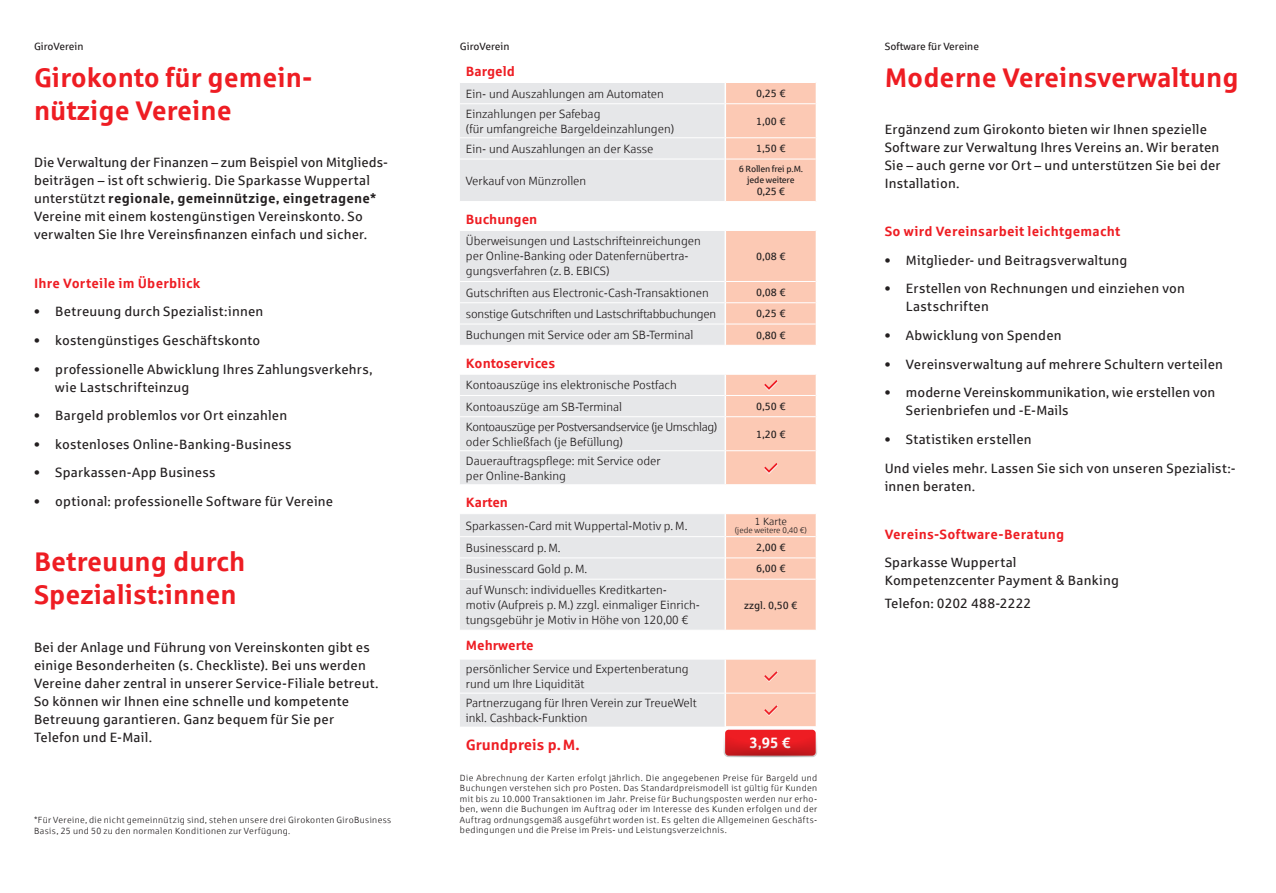
<style>
.page{position:relative;width:1276px;height:893px;background:#fff}
.page>*{position:absolute;margin:0;border:0;box-sizing:border-box;transform-origin:0 0}
.t1{font:700 27px/33px "Sparkasse Rg";color:#ee1d23}
.t2{font:700 15px "Sparkasse Rg";color:#ee1d23}
.t3{font:700 15px "Sparkasse Rg";color:#fff}
.t4{font:13.5px/18px "Sparkasse Rg";letter-spacing:.015em;color:#231f20}
.t5{font:700 13.5px "Sparkasse Rg";letter-spacing:.015em;color:#ee1d23}
.t6{font:12px/15px "Sparkasse Lt";color:#231f20}
.t7{font:12px/15px "Sparkasse Lt";letter-spacing:-.03em;color:#231f20}
.t8{font:12px "Sparkasse Lt";letter-spacing:-.02em;color:#231f20}
.t9{font:10.5px "Sparkasse Rg";color:#231f20}
.t10{font:10.5px "Sparkasse Lt";color:#231f20}
.t11{font:9px/10.5px "Sparkasse Lt";letter-spacing:.04em;color:#231f20}
.t12{font:9px/10.5px "Sparkasse Rg";letter-spacing:-.02em;color:#231f20;text-align:center}
.t13{font:8.25px "Sparkasse Lt";color:#231f20}
.s1{font-weight:700}
</style>
<div class="page">
<svg style="left:460px;top:83px;width:264px;height:644px;fill:#e6e7e9"></svg>
<svg style="left:726px;top:83px;width:89px;height:644px;fill:#fcc9b4"></svg>
<hr style="left:460px;top:103px;width:264px;height:1px;background:#fff">
<hr style="left:726px;top:103px;width:89px;height:1px;background:#fff">
<hr style="left:460px;top:137px;width:264px;height:1px;background:#fff">
<hr style="left:726px;top:137px;width:89px;height:1px;background:#fff">
<hr style="left:460px;top:159px;width:264px;height:1px;background:#fff">
<hr style="left:726px;top:159px;width:89px;height:1px;background:#fff">
<hr style="left:460px;top:201px;width:265px;height:1px;background:#fff">
<hr style="left:460px;top:230px;width:265px;height:1px;background:#fff">
<hr style="left:460px;top:281px;width:264px;height:1px;background:#fff">
<hr style="left:726px;top:281px;width:89px;height:1px;background:#fff">
<hr style="left:460px;top:302px;width:264px;height:1px;background:#fff">
<hr style="left:726px;top:302px;width:89px;height:1px;background:#fff">
<hr style="left:460px;top:324px;width:264px;height:1px;background:#fff">
<hr style="left:726px;top:324px;width:89px;height:1px;background:#fff">
<hr style="left:460px;top:345px;width:265px;height:1px;background:#fff">
<hr style="left:460px;top:374px;width:265px;height:1px;background:#fff">
<hr style="left:460px;top:395px;width:264px;height:1px;background:#fff">
<hr style="left:460px;top:416px;width:264px;height:1px;background:#fff">
<hr style="left:460px;top:450px;width:264px;height:1px;background:#fff">
<hr style="left:460px;top:484px;width:265px;height:1px;background:#fff">
<hr style="left:460px;top:513px;width:265px;height:1px;background:#fff">
<hr style="left:460px;top:536px;width:264px;height:1px;background:#fff">
<hr style="left:460px;top:557px;width:264px;height:1px;background:#fff">
<hr style="left:460px;top:579px;width:264px;height:1px;background:#fff">
<hr style="left:460px;top:630px;width:265px;height:1px;background:#fff">
<hr style="left:460px;top:659px;width:265px;height:1px;background:#fff">
<hr style="left:460px;top:693px;width:264px;height:1px;background:#fff">
<hr style="left:726px;top:693px;width:89px;height:1px;background:#fff">
<hr style="left:725px;top:201px;width:90px;height:1px;background:#fff">
<hr style="left:725px;top:230px;width:90px;height:1px;background:#fff">
<hr style="left:725px;top:659px;width:90px;height:1px;background:#fff">
<svg style="left:725px;top:345px;width:91px;height:314px"></svg>
<svg style="left:764px;top:671px;width:14px;height:11px"></svg>
<svg style="left:764px;top:671px;width:13px;height:10px"></svg>
<svg style="left:764px;top:705px;width:14px;height:11px"></svg>
<svg style="left:764px;top:705px;width:13px;height:10px"></svg>
<div style="left:724px;top:729px;width:92px;height:27px;background:#ee1d23;border-radius:4px"></div>
<div style="left:723px;top:728px;width:94px;height:29px;border:2px solid #fff;border-radius:4px"></div>
<div style="left:723px;top:732px;width:96px;height:26px;background:#231f20;opacity:.75"></div>
<p class="t9" style="left:34px;top:40px;width:51px">GiroVerein</p>
<h1 class="t1" style="left:34px;top:60px;width:280px">Girokonto für gemein&shy;nützige Vereine</h1>
<p class="t4" style="left:34px;top:153px;width:355px">Die Verwaltung der Finanzen – zum Beispiel von Mitglieds&shy;beiträgen – ist oft schwierig. Die Sparkasse Wuppertal unterstützt <span class="s1">regionale, gemeinnützige, eingetragene* </span>Vereine mit einem kostengünstigen Vereinskonto. So verwalten Sie Ihre Vereinsfinanzen einfach und sicher.</p>
<p class="t5" style="left:34px;top:274px;width:168px">Ihre Vorteile im Überblick</p>
<p class="t4" style="left:34px;top:302px;width:231px">• Betreuung durch Spezialist:innen</p>
<p class="t4" style="left:34px;top:331px;width:228px">• kostengünstiges Geschäftskonto</p>
<p class="t4" style="left:55px;top:359px;width:319px;text-indent:-21px">• professionelle Abwicklung Ihres Zahlungsverkehrs, wie Lastschrifteinzug</p>
<p class="t4" style="left:34px;top:406px;width:255px">• Bargeld problemlos vor Ort einzahlen</p>
<p class="t4" style="left:34px;top:435px;width:259px">• kostenloses Online-Banking-Business</p>
<p class="t4" style="left:34px;top:463px;width:183px">• Sparkassen-App Business</p>
<p class="t4" style="left:34px;top:492px;width:301px">• optional: professionelle Software für Vereine</p>
<h1 class="t1" style="left:34px;top:544px;width:213px">Betreuung durch<br>Spezialist:innen</h1>
<p class="t4" style="left:34px;top:638px;width:346px">Bei der Anlage und Führung von Vereinskonten gibt es einige Besonderheiten (s. Checkliste). Bei uns werden Vereine daher zentral in unserer Service-Filiale betreut.<br>So können wir Ihnen eine schnelle und kompetente Betreuung garantieren. Ganz bequem für Sie per Telefon und E-Mail.</p>
<p class="t11" style="left:34px;top:815px;width:359px">*Für Vereine, die nicht gemeinnützig sind, stehen unsere drei Girokonten GiroBusiness<br>Basis, 25 und 50 zu den normalen Konditionen zur Verfügung.</p>
<p class="t9" style="left:460px;top:40px;width:51px">GiroVerein</p>
<p class="t5" style="left:466px;top:63px;width:50px">Bargeld</p>
<p class="t6" style="left:466px;top:86px;width:199px">Ein- und Auszahlungen am Automaten</p>
<p class="t9" style="left:756px;top:87px;width:31px">0,25 €</p>
<p class="t6" style="left:466px;top:106px;width:210px">Einzahlungen per Safebag<br>(für umfangreiche Bargeldeinzahlungen)</p>
<p class="t9" style="left:756px;top:115px;width:31px">1,00 €</p>
<p class="t6" style="left:466px;top:141px;width:189px">Ein- und Auszahlungen an der Kasse</p>
<p class="t9" style="left:756px;top:142px;width:31px">1,50 €</p>
<p class="t6" style="left:466px;top:173px;width:122px">Verkauf von Münzrollen</p>
<p class="t12" style="left:738px;top:163px;width:66px">6 Rollen frei p.M. jede weitere</p>
<p class="t9" style="left:756px;top:185px;width:30px">0,25 €</p>
<p class="t5" style="left:466px;top:211px;width:73px">Buchungen</p>
<p class="t6" style="left:466px;top:234px;width:236px">Überweisungen und Lastschrifteinreichungen per Online-Banking oder Datenfernübertra&shy;gungsverfahren (z. B. EBICS)</p>
<p class="t9" style="left:756px;top:250px;width:31px">0,08 €</p>
<p class="t6" style="left:466px;top:285px;width:244px">Gutschriften aus Electronic-Cash-Transaktionen</p>
<p class="t9" style="left:756px;top:286px;width:31px">0,08 €</p>
<p class="t8" style="left:466px;top:307px;width:252px">sonstige Gutschriften und Lastschriftabbuchungen</p>
<p class="t9" style="left:756px;top:307px;width:31px">0,25 €</p>
<p class="t6" style="left:466px;top:327px;width:229px">Buchungen mit Service oder am SB-Terminal</p>
<p class="t9" style="left:756px;top:328px;width:31px">0,80 €</p>
<p class="t5" style="left:466px;top:354px;width:91px">Kontoservices</p>
<p class="t6" style="left:466px;top:374px;width:212px;line-height:21.3px">Kontoauszüge ins elektronische Postfach<br>Kontoauszüge am SB-Terminal</p>
<p class="t9" style="left:756px;top:400px;width:31px">0,50 €</p>
<p class="t7" style="left:466px;top:419px;width:253px">Kontoauszüge per Postversandservice (je Umschlag) oder Schließfach (je Befüllung)</p>
<p class="t9" style="left:756px;top:428px;width:31px">1,20 €</p>
<p class="t6" style="left:466px;top:453px;width:196px">Dauerauftragspflege: mit Service oder per Online-Banking</p>
<p class="t5" style="left:466px;top:494px;width:44px">Karten</p>
<p class="t6" style="left:466px;top:518px;width:223px">Sparkassen-Card mit Wuppertal-Motiv p. M.</p>
<p class="t10" style="left:755px;top:515px;width:34px">1 Karte</p>
<p class="t13" style="left:735px;top:525px;width:73px">(jede weitere 0,40 €)</p>
<p class="t6" style="left:466px;top:540px;width:96px">Businesscard p. M.</p>
<p class="t9" style="left:756px;top:541px;width:31px">2,00 €</p>
<p class="t6" style="left:466px;top:561px;width:123px">Businesscard Gold p. M.</p>
<p class="t9" style="left:756px;top:562px;width:31px">6,00 €</p>
<p class="t6" style="left:466px;top:582px;width:235px">auf Wunsch: individuelles Kreditkarten-<br>motiv (Aufpreis p. M.) zzgl. einmaliger Einrich&shy;tungsgebühr je Motiv in Höhe von 120,00 €</p>
<p class="t9" style="left:744px;top:598px;width:55px">zzgl. 0,50 €</p>
<p class="t5" style="left:466px;top:636px;width:69px">Mehrwerte</p>
<p class="t6" style="left:466px;top:661px;width:224px">persönlicher Service und Expertenberatung rund um Ihre Liquidität</p>
<p class="t6" style="left:466px;top:695px;width:232px">Partnerzugang für Ihren Verein zur TreueWelt inkl. Cashback-Funktion</p>
<p class="t2" style="left:466px;top:735px;width:115px">Grundpreis p.M.</p>
<p class="t11" style="left:460px;top:772px;width:359px;text-align:justify">Die Abrechnung der Karten erfolgt jährlich. Die angegebenen Preise für Bargeld und Buchungen verstehen sich pro Posten. Das Standardpreismodell ist gültig für Kunden mit bis zu 10.000 Transaktionen im Jahr. Preise für Buchungsposten werden nur erho&shy;ben, wenn die Buchungen im Auftrag oder im Interesse des Kunden erfolgen und der Auftrag ordnungsgemäß ausgeführt worden ist. Es gelten die Allgemeinen Geschäfts&shy;bedingungen und die Preise im Preis- und Leistungsverzeichnis.</p>
<p class="t3" style="left:749px;top:733px;width:42px">3,95 €</p>
<p class="t9" style="left:884px;top:40px;width:96px">Software für Vereine</p>
<h1 class="t1" style="left:884px;top:60px;width:355px">Moderne Vereinsverwaltung</h1>
<p class="t4" style="left:884px;top:120px;width:337px">Ergänzend zum Girokonto bieten wir Ihnen spezielle Software zur Verwaltung Ihres Vereins an. Wir beraten Sie – auch gerne vor Ort – und unterstützen Sie bei der Installation.</p>
<p class="t5" style="left:884px;top:223px;width:237px">So wird Vereinsarbeit leichtgemacht</p>
<p class="t4" style="left:884px;top:251px;width:244px">• Mitglieder- und Beitragsverwaltung</p>
<p class="t4" style="left:906px;top:279px;width:280px;text-indent:-21px">• Erstellen von Rechnungen und einziehen von<br>Lastschriften</p>
<p class="t4" style="left:884px;top:326px;width:178px">• Abwicklung von Spenden</p>
<p class="t4" style="left:884px;top:355px;width:340px">• Vereinsverwaltung auf mehrere Schultern verteilen</p>
<p class="t4" style="left:906px;top:383px;width:311px;text-indent:-21px">• moderne Vereinskommunikation, wie erstellen von<br>Serienbriefen und -E-Mails</p>
<p class="t4" style="left:884px;top:424px;width:352px;line-height:28.7px">• Statistiken erstellen<br>Und vieles mehr. Lassen Sie sich von unseren Spezialist:-</p>
<p class="t4" style="left:884px;top:476px;width:92px">innen beraten.</p>
<p class="t5" style="left:884px;top:525px;width:181px">Vereins-Software-Beratung</p>
<p class="t4" style="left:884px;top:553px;width:236px">Sparkasse Wuppertal<br>Kompetenzcenter Payment &amp; Banking</p>
<p class="t4" style="left:884px;top:594px;width:148px">Telefon: 0202 488-2222</p>
</div>
